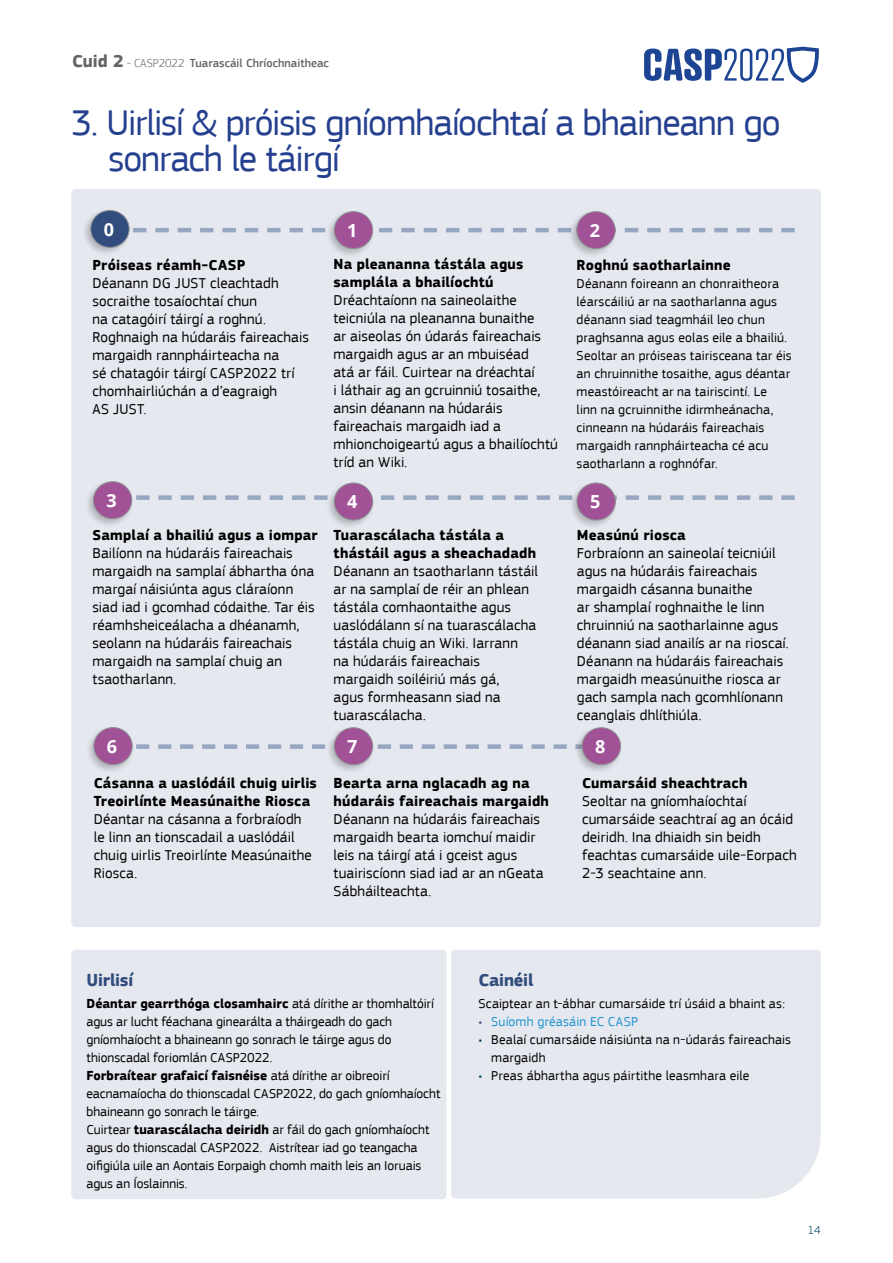
<style>
.page{position:relative;width:893px;height:1263px;background:#fff}
.page>*{position:absolute;margin:0;border:0;box-sizing:border-box;transform-origin:0 0}
.t1{font:37.5px/36px "EC Square Sans Pro";letter-spacing:-.03em;color:#25408f}
.t2{font:700 18px "EC Square Sans Pro";letter-spacing:-.01em;color:#314c7d}
.t3{font:700 18px "Open Sans";color:#fff}
.t4{font:15px/18px "EC Square Sans Pro";letter-spacing:.01em;color:#000}
.t5{font:700 15px/18px "EC Square Sans Pro";letter-spacing:.015em;color:#000}
.t6{font:13.5px/18px "EC Square Sans Pro";letter-spacing:.01em;color:#000}
.t7{font:13.5px "EC Square Sans Pro";letter-spacing:.015em;color:#2194d2}
.t8{font:500 12px "EC Square Sans Pro";color:#636466}
.t9{font:300 12px "EC Square Sans Pro";color:#02405d}
.s1{font-weight:700;font-size:18px}
.s2{font-weight:300}
.s3{font-weight:700}
.s4{color:#314c7d}
.s5{color:#02405d}
</style>
<div class="page">
<div style="left:71px;top:189px;width:750px;height:738px;background:#e6e8ef;border-radius:4px"></div>
<div style="left:71px;top:950px;width:376px;height:249px;background:#e6e8ef;border-radius:4px"></div>
<div style="left:451px;top:950px;width:370px;height:249px;background:#e6e8ef"></div>
<svg style="left:136px;top:495px;width:659px;height:5px"></svg>
<svg style="left:136px;top:744px;width:431px;height:5px"></svg>
<svg style="left:133px;top:228px;width:662px;height:4px"></svg>
<div style="left:82px;top:208px;width:49px;height:48px;background:#000;opacity:.22"></div>
<div style="left:91px;top:210px;width:38px;height:37px;background:#314c7d;border-radius:50%"></div>
<div style="left:91px;top:210px;width:38px;height:38px;border:1px solid #8d9193;border-radius:50%"></div>
<div style="left:85px;top:480px;width:49px;height:48px;background:#000;opacity:.22"></div>
<div style="left:93px;top:482px;width:39px;height:37px;background:#a15297;border-radius:50%"></div>
<div style="left:93px;top:482px;width:39px;height:37px;border:1px solid #8d9193;border-radius:50%"></div>
<div style="left:325px;top:210px;width:50px;height:48px;background:#000;opacity:.22"></div>
<div style="left:334px;top:212px;width:39px;height:37px;background:#a15297;border-radius:50%"></div>
<div style="left:334px;top:211px;width:39px;height:38px;border:1px solid #8d9193;border-radius:50%"></div>
<div style="left:325px;top:481px;width:50px;height:48px;background:#000;opacity:.22"></div>
<div style="left:334px;top:483px;width:39px;height:37px;background:#a15297;border-radius:50%"></div>
<div style="left:334px;top:483px;width:39px;height:37px;border:1px solid #8d9193;border-radius:50%"></div>
<div style="left:568px;top:210px;width:49px;height:48px;background:#000;opacity:.22"></div>
<div style="left:577px;top:212px;width:38px;height:37px;background:#a15297;border-radius:50%"></div>
<div style="left:577px;top:211px;width:38px;height:38px;border:1px solid #8d9193;border-radius:50%"></div>
<div style="left:568px;top:481px;width:50px;height:48px;background:#000;opacity:.22"></div>
<div style="left:577px;top:483px;width:38px;height:37px;background:#a15297;border-radius:50%"></div>
<div style="left:577px;top:483px;width:38px;height:37px;border:1px solid #8d9193;border-radius:50%"></div>
<div style="left:85px;top:726px;width:50px;height:48px;background:#000;opacity:.22"></div>
<div style="left:94px;top:728px;width:38px;height:36px;background:#a15297;border-radius:50%"></div>
<div style="left:94px;top:727px;width:38px;height:38px;border:1px solid #8d9193;border-radius:50%"></div>
<div style="left:325px;top:726px;width:50px;height:48px;background:#000;opacity:.22"></div>
<div style="left:334px;top:728px;width:39px;height:37px;background:#a15297;border-radius:50%"></div>
<div style="left:334px;top:728px;width:39px;height:37px;border:1px solid #8d9193;border-radius:50%"></div>
<div style="left:573px;top:726px;width:50px;height:48px;background:#000;opacity:.22"></div>
<div style="left:582px;top:728px;width:39px;height:37px;background:#a15297;border-radius:50%"></div>
<div style="left:582px;top:728px;width:39px;height:37px;border:1px solid #8d9193;border-radius:50%"></div>
<svg style="left:644px;top:47px;width:175px;height:36px"></svg>
<p class="t8" style="left:72px;top:56px;width:258px"><span class="s1">Cuid 2</span> <span class="s2">- CASP2022</span> Tuarascáil Chríochnaitheac</p>
<h1 class="t1" style="left:108px;top:105px;width:674px;text-indent:-37px">3. Uirlisí &amp; próisis gníomhaíochtaí a bhaineann go sonrach le táirgí</h1>
<p class="t3" style="left:104px;top:217px;width:12px">0</p>
<p class="t5" style="left:92px;top:257px;width:154px">Próiseas réamh-CASP</p>
<p class="t4" style="left:92px;top:274px;width:218px">Déanann DG JUST cleachtadh socraithe tosaíochtaí chun<br>na catagóirí táirgí a roghnú.<br>Roghnaigh na húdaráis faireachais margaidh rannpháirteacha na<br>sé chatagóir táirgí CASP2022 trí chomhairliúchán a d’eagraigh<br>AS JUST.</p>
<p class="t3" style="left:106px;top:488px;width:12px">3</p>
<p class="t5" style="left:92px;top:526px;width:227px">Samplaí a bhailiú agus a iompar</p>
<p class="t4" style="left:92px;top:544px;width:224px">Bailíonn na húdaráis faireachais margaidh na samplaí ábhartha óna margaí náisiúnta agus cláraíonn siad iad i gcomhad códaithe. Tar éis réamhsheiceálacha a dhéanamh, seolann na húdaráis faireachais margaidh na samplaí chuig an tsaotharlann.</p>
<p class="t3" style="left:107px;top:734px;width:12px">6</p>
<p class="t5" style="left:94px;top:774px;width:225px">Cásanna a uaslódáil chuig uirlis<br>Treoirlínte Measúnaithe Riosca</p>
<p class="t4" style="left:94px;top:810px;width:220px">Déantar na cásanna a forbraíodh le linn an tionscadail a uaslódáil chuig uirlis Treoirlínte Measúnaithe<br>Riosca.</p>
<p class="t3" style="left:347px;top:218px;width:12px">1</p>
<p class="t5" style="left:333px;top:256px;width:192px">Na pleananna tástála agus samplála a bhailíochtú</p>
<p class="t4" style="left:333px;top:291px;width:226px">Dréachtaíonn na saineolaithe teicniúla na pleananna bunaithe<br>ar aiseolas ón údarás faireachais margaidh agus ar an mbuiséad<br>atá ar fáil. Cuirtear na dréachtaí<br>i láthair ag an gcruinniú tosaithe, ansin déanann na húdaráis faireachais margaidh iad a mhionchoigeartú agus a bhailíochtú tríd an Wiki.</p>
<p class="t3" style="left:347px;top:489px;width:12px">4</p>
<p class="t5" style="left:334px;top:526px;width:204px">Tuarascálacha tástála a thástáil agus a sheachadadh</p>
<p class="t4" style="left:334px;top:562px;width:206px">Déanann an tsaotharlann tástáil ar na samplaí de réir an phlean tástála comhaontaithe agus uaslódálann sí na tuarascálacha tástála chuig an Wiki. Iarrann<br>na húdaráis faireachais margaidh soiléiriú más gá,<br>agus formheasann siad na tuarascálacha.</p>
<p class="t3" style="left:590px;top:218px;width:12px">2</p>
<p class="t5" style="left:577px;top:257px;width:156px">Roghnú saotharlainne</p>
<p class="t6" style="left:577px;top:275px;width:216px">Déanann foireann an chonraitheora léarscáiliú ar na saotharlanna agus déanann siad teagmháil leo chun praghsanna agus eolas eile a bhailiú.<br>Seoltar an próiseas tairisceana tar éis an chruinnithe tosaithe, agus déantar meastóireacht ar na tairiscintí. Le<br>linn na gcruinnithe idirmheánacha, cinneann na húdaráis faireachais margaidh rannpháirteacha cé acu saotharlann a roghnófar.</p>
<p class="t3" style="left:590px;top:489px;width:12px">5</p>
<p class="t5" style="left:577px;top:526px;width:110px">Measúnú riosca</p>
<p class="t4" style="left:577px;top:544px;width:213px">Forbraíonn an saineolaí teicniúil agus na húdaráis faireachais margaidh cásanna bunaithe<br>ar shamplaí roghnaithe le linn chruinniú na saotharlainne agus déanann siad anailís ar na rioscaí.<br>Déanann na húdaráis faireachais margaidh measúnuithe riosca ar gach sampla nach gcomhlíonann ceanglais dhlíthiúla.</p>
<p class="t3" style="left:347px;top:734px;width:12px">7</p>
<p class="t3" style="left:595px;top:734px;width:12px">8</p>
<p class="t5" style="left:334px;top:774px;width:217px">Bearta arna nglacadh ag na húdaráis faireachais margaidh</p>
<p class="t4" style="left:334px;top:810px;width:211px">Déanann na húdaráis faireachais margaidh bearta iomchuí maidir leis na táirgí atá i gceist agus tuairiscíonn siad iad ar an nGeata<br>Sábháilteachta.</p>
<p class="t5" style="left:582px;top:774px;width:167px">Cumarsáid sheachtrach</p>
<p class="t4" style="left:582px;top:792px;width:216px">Seoltar na gníomhaíochtaí cumarsáide seachtraí ag an ócáid deiridh. Ina dhiaidh sin beidh feachtas cumarsáide uile-Eorpach<br>2-3 seachtaine ann.</p>
<p class="t2" style="left:86px;top:969px;width:48px">Uirlisí</p>
<p class="t6" style="left:86px;top:995px;width:355px"><span class="s3">Déantar gearrthóga closamhairc</span> atá dírithe ar thomhaltóirí agus ar lucht féachana ginearálta a tháirgeadh do gach gníomhaíocht a bhaineann go sonrach le táirge agus do thionscadal foriomlán CASP2022.<br><span class="s3">Forbraítear grafaicí faisnéise</span> atá dírithe ar oibreoirí eacnamaíocha do thionscadal CASP2022, do gach gníomhaíocht bhaineann go sonrach le táirge.<br>Cuirtear <span class="s3">tuarascálacha deiridh</span> ar fáil do gach gníomhaíocht agus do thionscadal CASP2022. Aistrítear iad go teangacha oifigiúla uile an Aontais Eorpaigh chomh maith leis an Ioruais agus an Íoslainnis.</p>
<p class="t6" style="left:479px;top:995px;width:308px">Scaiptear an t-ábhar cumarsáide trí úsáid a bhaint as:</p>
<p class="t2" style="left:479px;top:969px;width:56px">Cainéil</p>
<p class="t7" style="left:479px;top:1014px;width:161px"><span class="s4">•</span> Suíomh gréasáin EC CASP</p>
<p class="t6" style="left:491px;top:1031px;width:301px;text-indent:-13px"><span class="s5">•</span> Bealaí cumarsáide náisiúnta na n-údarás faireachais margaidh</p>
<p class="t6" style="left:479px;top:1067px;width:272px"><span class="s5">•</span> Preas ábhartha agus páirtithe leasmhara eile</p>
<p class="t9" style="left:808px;top:1223px;width:14px">14</p>
</div>
